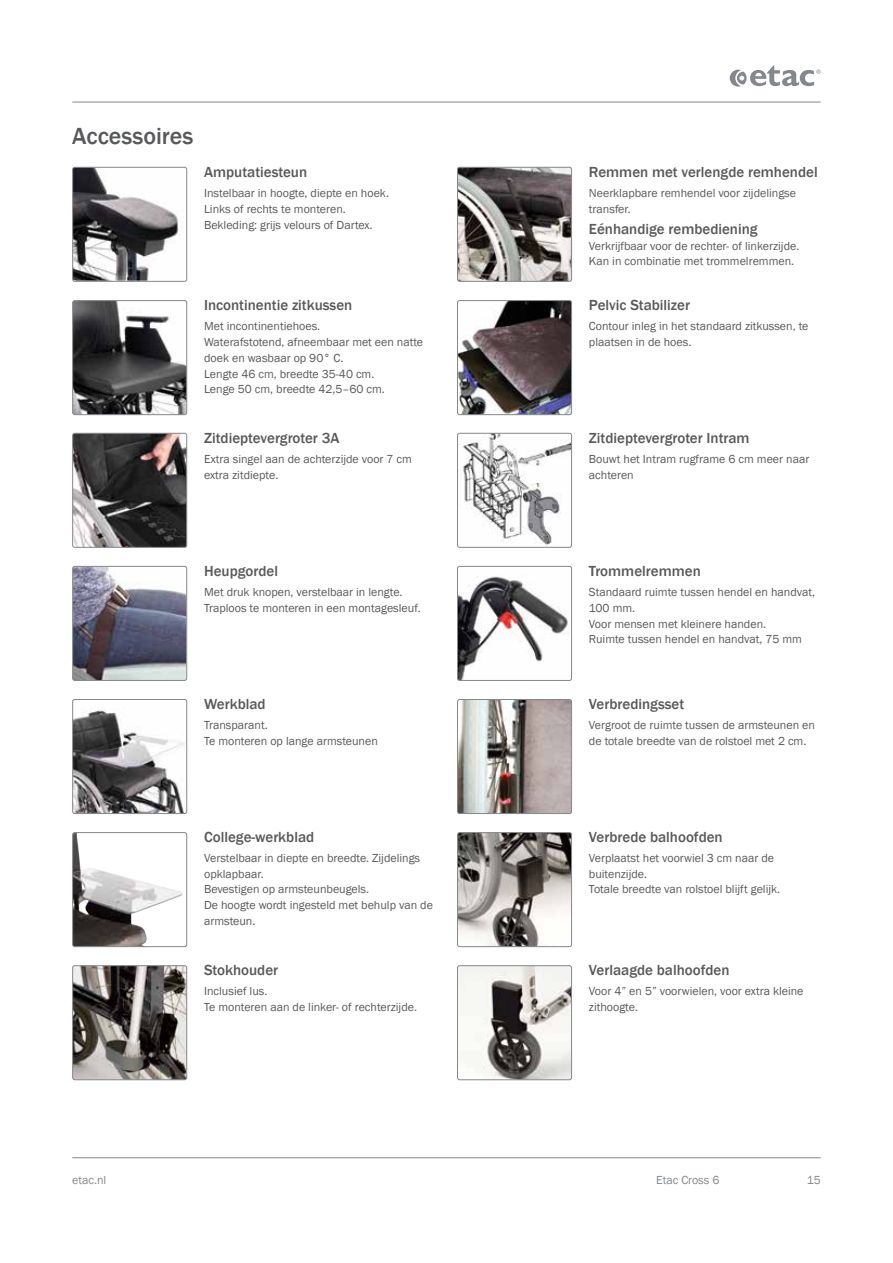
<style>
.page{position:relative;width:893px;height:1263px;background:#fff}
.page>*{position:absolute;margin:0;border:0;box-sizing:border-box;transform-origin:0 0}
.t1{font:500 24px "Franklin Gothic";color:#58595b}
.t2{font:500 15px "Franklin Gothic";color:#58595b}
.t3{font:12px/15.8px "Franklin Gothic";color:#58595b}
.t4{font:12px "Franklin Gothic";color:#84888c}
</style>
<div class="page">
<img style="left:74px;top:169px;width:109px;height:111px">
<div style="left:72px;top:167px;width:115px;height:115px;border:1px solid #84888c;border-radius:2px"></div>
<img style="left:74px;top:302px;width:113px;height:113px">
<div style="left:72px;top:300px;width:115px;height:115px;border:1px solid #84888c;border-radius:2px"></div>
<img style="left:74px;top:433px;width:113px;height:113px">
<div style="left:72px;top:433px;width:115px;height:115px;border:1px solid #84888c;border-radius:2px"></div>
<img style="left:457px;top:167px;width:115px;height:113px">
<div style="left:457px;top:167px;width:115px;height:115px;border:1px solid #84888c;border-radius:2px"></div>
<img style="left:457px;top:302px;width:115px;height:113px">
<div style="left:457px;top:300px;width:115px;height:115px;border:1px solid #84888c;border-radius:2px"></div>
<img style="left:457px;top:566px;width:115px;height:113px">
<div style="left:457px;top:566px;width:115px;height:115px;border:1px solid #84888c;border-radius:2px"></div>
<img style="left:459px;top:701px;width:111px;height:111px">
<div style="left:457px;top:699px;width:115px;height:115px;border:1px solid #84888c;border-radius:2px"></div>
<img style="left:457px;top:834px;width:115px;height:113px">
<div style="left:457px;top:832px;width:115px;height:115px;border:1px solid #84888c;border-radius:2px"></div>
<img style="left:457px;top:967px;width:115px;height:113px">
<div style="left:457px;top:965px;width:115px;height:115px;border:1px solid #84888c;border-radius:2px"></div>
<img style="left:74px;top:568px;width:111px;height:111px">
<div style="left:72px;top:566px;width:115px;height:115px;border:1px solid #84888c;border-radius:2px"></div>
<img style="left:74px;top:699px;width:113px;height:113px">
<div style="left:72px;top:699px;width:115px;height:115px;border:1px solid #84888c;border-radius:2px"></div>
<img style="left:74px;top:834px;width:109px;height:111px">
<div style="left:72px;top:832px;width:115px;height:115px;border:1px solid #84888c;border-radius:2px"></div>
<img style="left:74px;top:967px;width:113px;height:113px">
<div style="left:72px;top:965px;width:115px;height:115px;border:1px solid #84888c;border-radius:2px"></div>
<img style="left:457px;top:433px;width:115px;height:113px">
<div style="left:457px;top:433px;width:115px;height:115px;border:1px solid #84888c;border-radius:2px"></div>
<hr style="left:72px;top:102px;width:749px;height:1px;background:#84888c">
<hr style="left:72px;top:1157px;width:749px;height:1px;background:#84888c">
<svg style="left:730px;top:65px;width:91px;height:22px"></svg>
<h1 class="t1" style="left:72px;top:122px;width:123px">Accessoires</h1>
<p class="t2" style="left:204px;top:163px;width:105px">Amputatiesteun</p>
<p class="t3" style="left:204px;top:186px;width:186px">Instelbaar in hoogte, diepte en hoek.<br>Links of rechts te monteren.<br>Bekleding: grijs velours of Dartex.</p>
<p class="t2" style="left:204px;top:296px;width:150px">Incontinentie zitkussen</p>
<p class="t3" style="left:204px;top:319px;width:221px">Met incontinentiehoes.<br>Waterafstotend, afneembaar met een natte doek en wasbaar op 90° C.<br>Lengte 46 cm, breedte 35-40 cm.<br>Lenge 50 cm, breedte 42,5–60 cm.</p>
<p class="t2" style="left:204px;top:429px;width:137px">Zitdieptevergroter 3A</p>
<p class="t3" style="left:204px;top:452px;width:209px">Extra singel aan de achterzijde voor 7 cm extra zitdiepte.</p>
<p class="t2" style="left:204px;top:562px;width:75px">Heupgordel</p>
<p class="t3" style="left:204px;top:584px;width:218px">Met druk knopen, verstelbaar in lengte.<br>Traploos te monteren in een montagesleuf.</p>
<p class="t2" style="left:204px;top:695px;width:63px">Werkblad</p>
<p class="t3" style="left:204px;top:717px;width:175px">Transparant.<br>Te monteren op lange armsteunen</p>
<p class="t2" style="left:204px;top:827px;width:112px">College-werkblad</p>
<p class="t3" style="left:204px;top:850px;width:230px">Verstelbaar in diepte en breedte. Zijdelings opklapbaar.<br>Bevestigen op armsteunbeugels.<br>De hoogte wordt ingesteld met behulp van de armsteun.</p>
<p class="t2" style="left:204px;top:960px;width:76px">Stokhouder</p>
<p class="t3" style="left:204px;top:983px;width:214px">Inclusief lus.<br>Te monteren aan de linker- of rechterzijde.</p>
<p class="t2" style="left:589px;top:163px;width:230px">Remmen met verlengde remhendel</p>
<p class="t3" style="left:589px;top:186px;width:209px">Neerklapbare remhendel voor zijdelingse transfer.</p>
<p class="t2" style="left:589px;top:220px;width:170px">Eénhandige rembediening</p>
<p class="t3" style="left:589px;top:238px;width:212px">Verkrijfbaar voor de rechter- of linkerzijde.<br>Kan in combinatie met trommelremmen.</p>
<p class="t2" style="left:589px;top:296px;width:103px">Pelvic Stabilizer</p>
<p class="t3" style="left:589px;top:319px;width:221px">Contour inleg in het standaard zitkussen, te plaatsen in de hoes.</p>
<p class="t2" style="left:589px;top:429px;width:162px">Zitdieptevergroter Intram</p>
<p class="t3" style="left:589px;top:452px;width:222px">Bouwt het Intram rugframe 6 cm meer naar achteren</p>
<p class="t2" style="left:589px;top:562px;width:113px">Trommelremmen</p>
<p class="t3" style="left:589px;top:584px;width:228px">Standaard ruimte tussen hendel en handvat,<br>100 mm.<br>Voor mensen met kleinere handen.<br>Ruimte tussen hendel en handvat, 75 mm</p>
<p class="t2" style="left:589px;top:695px;width:97px">Verbredingsset</p>
<p class="t3" style="left:589px;top:717px;width:227px">Vergroot de ruimte tussen de armsteunen en de totale breedte van de rolstoel met 2 cm.</p>
<p class="t2" style="left:589px;top:827px;width:135px">Verbrede balhoofden</p>
<p class="t3" style="left:589px;top:850px;width:193px">Verplaatst het voorwiel 3 cm naar de buitenzijde.<br>Totale breedte van rolstoel blijft gelijk.</p>
<p class="t2" style="left:589px;top:960px;width:142px">Verlaagde balhoofden</p>
<p class="t3" style="left:589px;top:983px;width:216px">Voor 4” en 5” voorwielen, voor extra kleine zithoogte.</p>
<p class="t4" style="left:72px;top:1173px;width:36px">etac.nl</p>
<p class="t4" style="left:656px;top:1173px;width:65px">Etac Cross 6</p>
<p class="t4" style="left:807px;top:1173px;width:15px">15</p>
</div>
